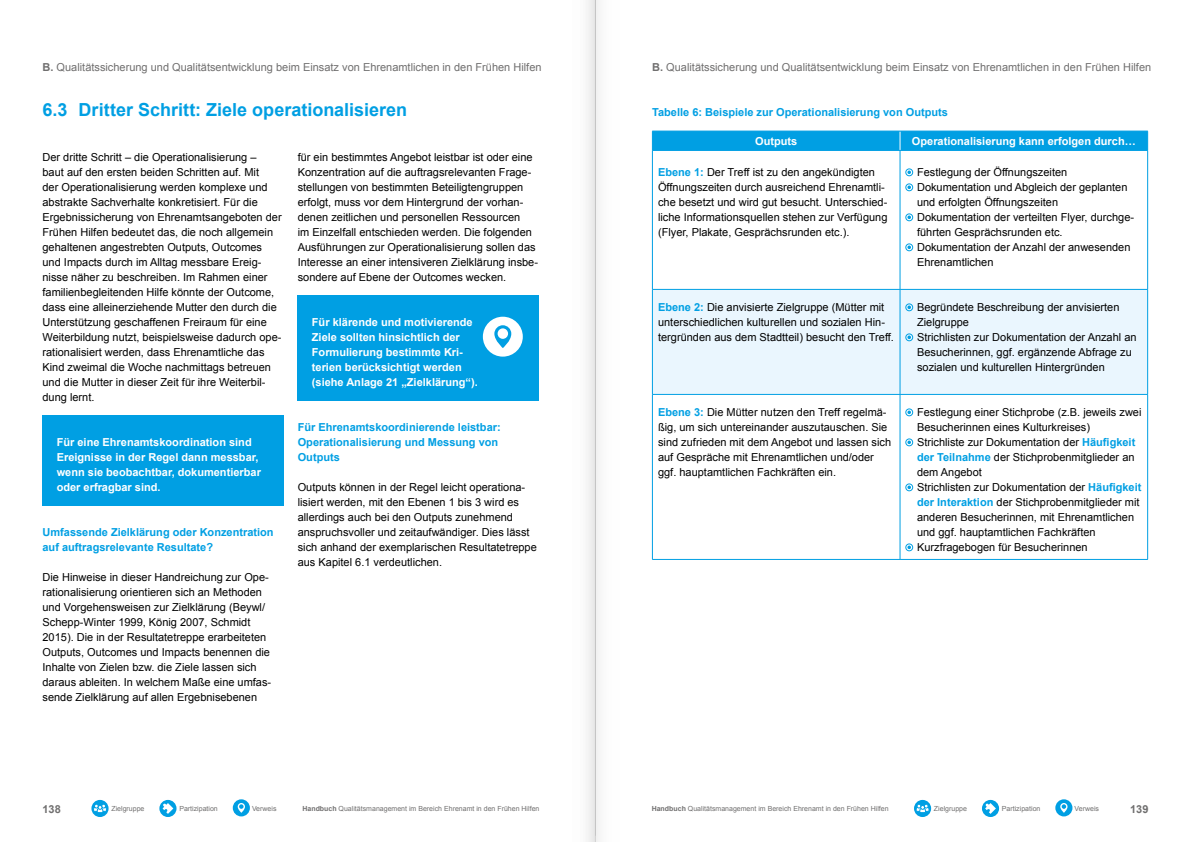
<style>
.page{position:relative;width:1191px;height:842px;background:#fff}
.page>*{position:absolute;margin:0;border:0;box-sizing:border-box;transform-origin:0 0}
.t1{font:700 18px "Arial";color:#009fe3}
.t2{font:11px/15px "Arial";color:#000}
.t3{font:700 11px/15px "Arial";color:#fff}
.t4{font:700 11px/15px "Arial";color:#009fe3}
.t5{font:11px "Arial";color:#706f6f}
.t6{font:700 11px "Arial";color:#706f6f}
.t7{font:7px "Arial";color:#706f6f}
.s1{font-weight:700}
.s2{font-weight:700;color:#009fe3}
</style>
<div class="page">
<div style="left:914px;top:800px;width:17px;height:17px;background:#009fe3;border-radius:50%"></div>
<svg style="left:915px;top:804px;width:14px;height:9px"></svg>
<svg style="left:91px;top:800px;width:18px;height:17px"></svg>
<svg style="left:93px;top:804px;width:14px;height:9px"></svg>
<div style="left:982px;top:800px;width:17px;height:17px;background:#009fe3;border-radius:50%"></div>
<svg style="left:985px;top:803px;width:11px;height:11px"></svg>
<svg style="left:159px;top:800px;width:17px;height:17px"></svg>
<svg style="left:162px;top:803px;width:11px;height:11px"></svg>
<div style="left:1055px;top:799px;width:17px;height:17px;background:#009fe3;border-radius:50%"></div>
<svg style="left:1060px;top:803px;width:7px;height:10px"></svg>
<div style="left:233px;top:799px;width:17px;height:17px;background:#009fe3;border-radius:50%"></div>
<svg style="left:238px;top:803px;width:7px;height:10px"></svg>
<div style="left:43px;top:416px;width:240px;height:90px;background:#009fe3"></div>
<div style="left:298px;top:296px;width:241px;height:105px;background:#009fe3"></div>
<div style="left:483px;top:317px;width:40px;height:40px;background:#fff;border-radius:50%"></div>
<svg style="left:494px;top:325px;width:17px;height:23px"></svg>
<div style="left:653px;top:290px;width:494px;height:104px;background:#eaf6fe"></div>
<hr style="left:900px;top:290px;width:1px;height:104px;background:#009fe3">
<hr style="left:652px;top:394px;width:248px;height:1px;background:#009fe3">
<hr style="left:652px;top:290px;width:1px;height:104px;background:#009fe3">
<hr style="left:1147px;top:290px;width:1px;height:104px;background:#009fe3">
<hr style="left:652px;top:395px;width:1px;height:164px;background:#009fe3">
<div style="left:652px;top:131px;width:496px;height:19px;background:#009fe3"></div>
<hr style="left:652px;top:150px;width:248px;height:1px;background:#009fe3">
<hr style="left:900px;top:150px;width:247px;height:1px;background:#009fe3">
<hr style="left:652px;top:559px;width:248px;height:1px;background:#009fe3">
<hr style="left:900px;top:394px;width:247px;height:1px;background:#009fe3">
<hr style="left:900px;top:395px;width:1px;height:164px;background:#009fe3">
<hr style="left:1147px;top:395px;width:1px;height:164px;background:#009fe3">
<hr style="left:900px;top:559px;width:247px;height:1px;background:#009fe3">
<hr style="left:652px;top:151px;width:1px;height:138px;background:#009fe3">
<hr style="left:652px;top:289px;width:248px;height:1px;background:#009fe3">
<hr style="left:900px;top:151px;width:1px;height:138px;background:#009fe3">
<hr style="left:1147px;top:151px;width:1px;height:138px;background:#009fe3">
<hr style="left:900px;top:289px;width:247px;height:1px;background:#009fe3">
<div style="left:905px;top:169px;width:7px;height:7px;border:1px solid #009fe3;border-radius:50%"></div>
<div style="left:905px;top:184px;width:7px;height:7px;border:1px solid #009fe3;border-radius:50%"></div>
<div style="left:905px;top:214px;width:7px;height:7px;border:1px solid #009fe3;border-radius:50%"></div>
<div style="left:905px;top:244px;width:7px;height:7px;border:1px solid #009fe3;border-radius:50%"></div>
<div style="left:905px;top:304px;width:7px;height:7px;border:1px solid #009fe3;border-radius:50%"></div>
<div style="left:905px;top:334px;width:7px;height:7px;border:1px solid #009fe3;border-radius:50%"></div>
<div style="left:905px;top:409px;width:7px;height:7px;border:1px solid #009fe3;border-radius:50%"></div>
<div style="left:905px;top:439px;width:7px;height:7px;border:1px solid #009fe3;border-radius:50%"></div>
<div style="left:905px;top:484px;width:7px;height:7px;border:1px solid #009fe3;border-radius:50%"></div>
<div style="left:905px;top:544px;width:7px;height:7px;border:1px solid #009fe3;border-radius:50%"></div>
<hr style="left:595px;top:0;width:1px;height:835px;background:#ededed">
<p class="t5" style="left:43px;top:60px;width:500px"><span class="s1">B.</span> Qualitätssicherung und Qualitätsentwicklung beim Einsatz von Ehrenamtlichen in den Frühen Hilfen</p>
<p class="t5" style="left:652px;top:60px;width:500px"><span class="s1">B.</span> Qualitätssicherung und Qualitätsentwicklung beim Einsatz von Ehrenamtlichen in den Frühen Hilfen</p>
<h1 class="t1" style="left:43px;top:98px;width:366px">6.3 Dritter Schritt: Ziele operationalisieren</h1>
<p class="t2" style="left:43px;top:150px;width:241px">Der dritte Schritt – die Operationalisierung –<br>baut auf den ersten beiden Schritten auf. Mit<br>der Operationalisierung werden komplexe und abstrakte Sachverhalte konkretisiert. Für die Ergebnissicherung von Ehrenamtsangeboten der Frühen Hilfen bedeutet das, die noch allgemein gehaltenen angestrebten Outputs, Outcomes und Impacts durch im Alltag messbare Ereig&shy;nisse näher zu beschreiben. Im Rahmen einer familienbegleitenden Hilfe könnte der Outcome, dass eine alleinerziehende Mutter den durch die Unterstützung geschaffenen Freiraum für eine Weiterbildung nutzt, beispielsweise dadurch ope&shy;rationalisiert werden, dass Ehrenamtliche das Kind zweimal die Woche nachmittags betreuen und die Mutter in dieser Zeit für ihre Weiterbil&shy;dung lernt.</p>
<p class="t4" style="left:652px;top:105px;width:297px">Tabelle 6: Beispiele zur Operationalisierung von Outputs</p>
<p class="t3" style="left:755px;top:134px;width:44px">Outputs</p>
<p class="t3" style="left:912px;top:134px;width:225px">Operationalisierung kann erfolgen durch…</p>
<p class="t2" style="left:658px;top:165px;width:231px"><span class="s2">Ebene 1:</span> Der Treff ist zu den angekündigten Öffnungszeiten durch ausreichend Ehrenamtli&shy;che besetzt und wird gut besucht. Unterschied&shy;liche Informationsquellen stehen zur Verfügung (Flyer, Plakate, Gesprächsrunden etc.).</p>
<p class="t2" style="left:917px;top:165px;width:219px">Festlegung der Öffnungszeiten Dokumentation und Abgleich der geplanten und erfolgten Öffnungszeiten Dokumentation der verteilten Flyer, durchge&shy;führten Gesprächsrunden etc.<br>Dokumentation der Anzahl der anwesenden Ehrenamtlichen</p>
<p class="t2" style="left:658px;top:300px;width:237px"><span class="s2">Ebene 2:</span> Die anvisierte Zielgruppe (Mütter mit unterschiedlichen kulturellen und sozialen Hin&shy;tergründen aus dem Stadtteil) besucht den Treff.</p>
<p class="t2" style="left:917px;top:300px;width:221px">Begründete Beschreibung der anvisierten Zielgruppe<br>Strichlisten zur Dokumentation der Anzahl an Besucherinnen, ggf. ergänzende Abfrage zu sozialen und kulturellen Hintergründen</p>
<p class="t2" style="left:658px;top:405px;width:234px"><span class="s2">Ebene 3:</span> Die Mütter nutzen den Treff regelmä&shy;ßig, um sich untereinander auszutauschen. Sie sind zufrieden mit dem Angebot und lassen sich auf Gespräche mit Ehrenamtlichen und/oder ggf. hauptamtlichen Fachkräften ein.</p>
<p class="t2" style="left:917px;top:405px;width:226px">Festlegung einer Stichprobe (z.B. jeweils zwei Besucherinnen eines Kulturkreises)<br>Strichliste zur Dokumentation der <span class="s2">Häufigkeit der Teilnahme</span> der Stichprobenmitglieder an dem Angebot<br>Strichlisten zur Dokumentation der <span class="s2">Häufigkeit der Interaktion</span> der Stichprobenmitglieder mit anderen Besucherinnen, mit Ehrenamtlichen und ggf. hauptamtlichen Fachkräften Kurzfragebogen für Besucherinnen</p>
<p class="t2" style="left:298px;top:150px;width:242px">für ein bestimmtes Angebot leistbar ist oder eine Konzentration auf die auftragsrelevanten Frage&shy;stellungen von bestimmten Beteiligtengruppen erfolgt, muss vor dem Hintergrund der vorhan&shy;denen zeitlichen und personellen Ressourcen<br>im Einzelfall entschieden werden. Die folgenden Ausführungen zur Operationalisierung sollen das Interesse an einer intensiveren Zielklärung insbe&shy;sondere auf Ebene der Outcomes wecken.</p>
<p class="t3" style="left:312px;top:315px;width:167px">Für klärende und motivierende<br>Ziele sollten hinsichtlich der<br>Formulierung bestimmte Kri&shy;terien berücksichtigt werden (siehe Anlage 21 „Zielklärung“).</p>
<p class="t4" style="left:298px;top:420px;width:204px">Für Ehrenamtskoordinierende leistbar:<br>Operationalisierung und Messung von<br>Outputs</p>
<p class="t2" style="left:298px;top:480px;width:241px">Outputs können in der Regel leicht operationa&shy;lisiert werden, mit den Ebenen 1 bis 3 wird es allerdings auch bei den Outputs zunehmend anspruchsvoller und zeitaufwändiger. Dies lässt sich anhand der exemplarischen Resultatetreppe aus Kapitel 6.1 verdeutlichen.</p>
<p class="t3" style="left:57px;top:435px;width:206px">Für eine Ehrenamtskoordination sind Ereignisse in der Regel dann messbar, wenn sie beobachtbar, dokumentierbar oder erfragbar sind.</p>
<p class="t4" style="left:43px;top:525px;width:233px">Umfassende Zielklärung oder Konzentration auf auftragsrelevante Resultate?</p>
<p class="t2" style="left:43px;top:570px;width:230px">Die Hinweise in dieser Handreichung zur Ope&shy;rationalisierung orientieren sich an Methoden und Vorgehensweisen zur Zielklärung (Beywl/ Schepp-Winter 1999, König 2007, Schmidt 2015). Die in der Resultatetreppe erarbeiteten Outputs, Outcomes und Impacts benennen die Inhalte von Zielen bzw. die Ziele lassen sich daraus ableiten. In welchem Maße eine umfas&shy;sende Zielklärung auf allen Ergebnisebenen</p>
<p class="t6" style="left:43px;top:802px;width:20px">138</p>
<p class="t7" style="left:111px;top:804px;width:35px">Zielgruppe</p>
<p class="t7" style="left:179px;top:804px;width:40px">Partizipation</p>
<p class="t7" style="left:252px;top:804px;width:26px">Verweis</p>
<p class="t7" style="left:302px;top:804px;width:238px"><span class="s1">Handbuch</span> Qualitätsmanagement im Bereich Ehrenamt in den Frühen Hilfen</p>
<p class="t7" style="left:651px;top:804px;width:238px"><span class="s1">Handbuch</span> Qualitätsmanagement im Bereich Ehrenamt in den Frühen Hilfen</p>
<p class="t7" style="left:934px;top:804px;width:35px">Zielgruppe</p>
<p class="t7" style="left:1002px;top:804px;width:40px">Partizipation</p>
<p class="t7" style="left:1074px;top:804px;width:26px">Verweis</p>
<p class="t6" style="left:1130px;top:802px;width:20px">139</p>
</div>
